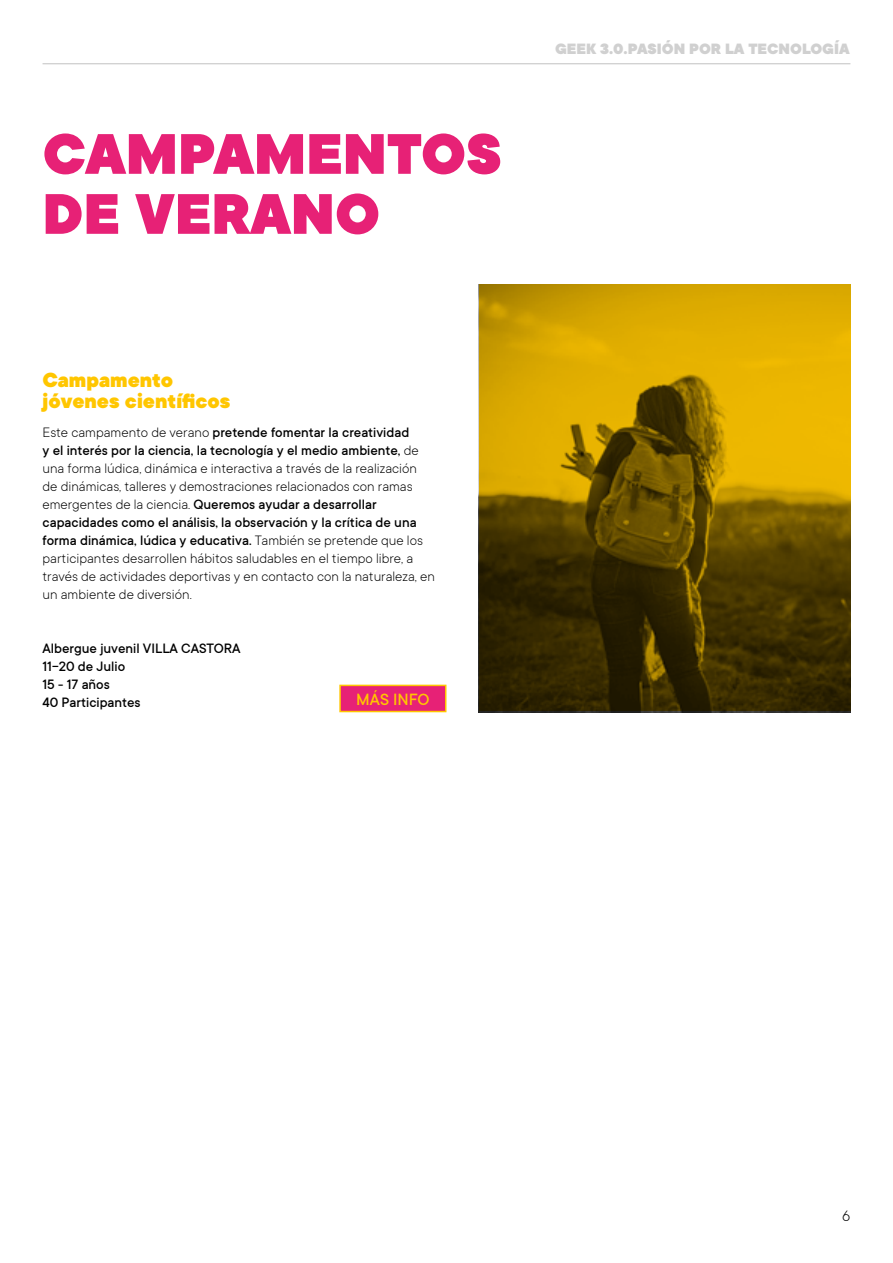
<style>
.page{position:relative;width:893px;height:1263px;background:#fff}
.page>*{position:absolute;margin:0;border:0;box-sizing:border-box;transform-origin:0 0}
.t1{font:900 63px "TT Commons";color:#e72176}
.t2{font:900 22.5px "TT Commons";color:#ffc600}
.t3{font:500 18px "TT Commons";color:#ffc600}
.Cabecera_Interior_No{font:900 16.5px "TT Commons";color:#d0d0d0}
.Cabecera_Interior_No-2{font:300 16.5px "TT Commons";color:#000}
.t4{font:300 15px/18px "TT Commons";color:#000}
.t5{font:500 15px "TT Commons";color:#000}
.s1{font-weight:500}
</style>
<div class="page">
<hr style="left:43px;top:63px;width:807px;height:1px;background:#000">
<div style="left:339px;top:685px;width:107px;height:27px;background:#e72176;border:2px solid #ffc600"></div>
<svg style="left:479px;top:284px;width:371px;height:427px"></svg>
<p class="t1" style="left:43px;top:118px;width:460px">CAMPAMENTOS</p>
<p class="t1" style="left:43px;top:178px;width:339px">DE VERANO</p>
<p class="Cabecera_Interior_No" style="left:555px;top:39px;width:296px">GEEK 3.0.PASIÓN POR LA TECNOLOGÍA</p>
<p class="t2" style="left:43px;top:367px;width:132px">Campamento</p>
<p class="t2" style="left:43px;top:388px;width:189px">jóvenes científicos</p>
<p class="t4" style="left:43px;top:423px;width:394px">Este campamento de verano <span class="s1">pretende fomentar la creatividad<br>y el interés por la ciencia, la tecnología y el medio ambiente,</span> de una forma lúdica, dinámica e interactiva a través de la realización de dinámicas, talleres y demostraciones relacionados con ramas emergentes de la ciencia. <span class="s1">Queremos ayudar a desarrollar capacidades como el análisis, la observación y la crítica de una forma dinámica, lúdica y educativa.</span> También se pretende que los participantes desarrollen hábitos saludables en el tiempo libre, a través de actividades deportivas y en contacto con la naturaleza, en un ambiente de diversión.</p>
<p class="t5" style="left:43px;top:640px;width:200px">Albergue juvenil VILLA CASTORA</p>
<p class="t5" style="left:43px;top:658px;width:84px">11-20 de Julio</p>
<p class="t5" style="left:43px;top:676px;width:69px">15 - 17 años</p>
<p class="t5" style="left:43px;top:694px;width:100px">40 Participantes</p>
<p class="t3" style="left:356px;top:689px;width:75px">MÁS INFO</p>
<p class="Cabecera_Interior_No-2" style="left:842px;top:1206px;width:10px">6</p>
</div>
